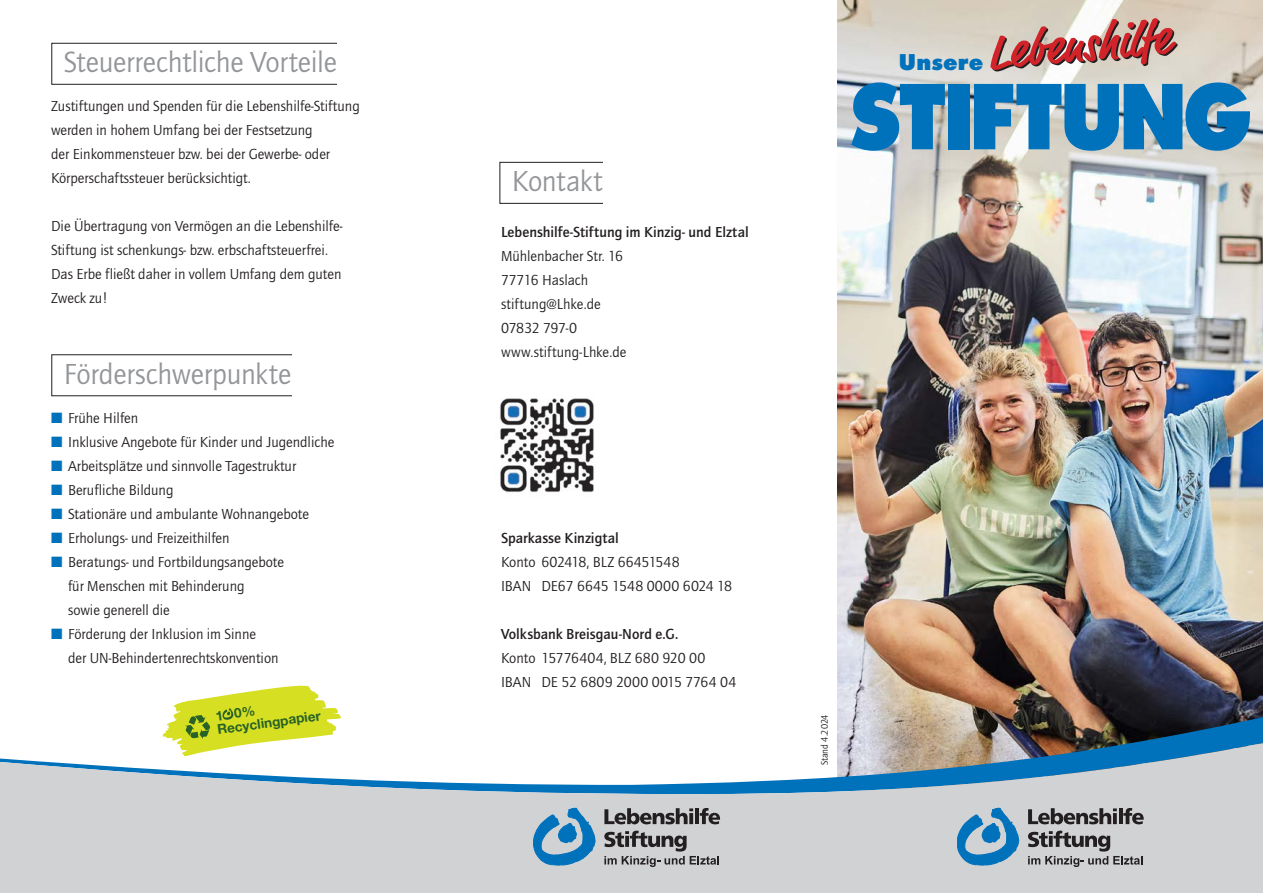
<style>
.page{position:relative;width:1263px;height:893px;background:#fff}
.page>*{position:absolute;margin:0;border:0;box-sizing:border-box;transform-origin:0 0}
.t1{font:800 97.95px "Futura PT";letter-spacing:-.04em;color:#0072bc;scale:.9 1}
.headline{font:30px "Quay Itc T";letter-spacing:-.01em;color:#939598}
.t2{font:800 23.85px "Futura PT";color:#0072bc}
.Grundschrift_Quay_10pt_20pt{font:15px/24px "Quay Itc T";color:#231f20}
.Grundschrift_Quay_10pt_20pt-2{font:700 15px "Quay Itc T";color:#231f20}
.Grundschrift_Quay_10pt_20pt-3{font:15px "Quay Itc T";letter-spacing:-.025em;color:#231f20}
.t3{font:700 13.5px/13.5px "Helvetica Neue LT Pro";color:#286227}
.Grundschrift_Quay_10pt_20pt-4{font:9.75px "Quay Itc T";color:#231f20}
.s1{color:#0072bc}
</style>
<div class="page">
<img style="left:838px;top:0;width:425px;height:714px">
<svg style="left:990px;top:18px;width:187px;height:54px;background:#c68e8a"></svg>
<img style="left:837px;top:714px;width:426px;height:27px">
<svg style="left:0;top:741px;width:1263px;height:152px;fill:#d1d2d4"></svg>
<svg style="left:957px;top:808px;width:62px;height:57px;background:#68a2c7"></svg>
<svg style="left:1028px;top:808px;width:89px;height:16px"></svg>
<hr style="left:1119px;top:808px;width:3px;height:16px;background:#231f20">
<svg style="left:1123px;top:808px;width:21px;height:16px"></svg>
<svg style="left:1028px;top:831px;width:115px;height:36px;background:#a2a1a3"></svg>
<svg style="left:533px;top:808px;width:62px;height:57px;background:#68a2c7"></svg>
<svg style="left:604px;top:808px;width:89px;height:16px"></svg>
<hr style="left:695px;top:808px;width:4px;height:16px;background:#231f20">
<svg style="left:700px;top:808px;width:20px;height:16px"></svg>
<svg style="left:604px;top:831px;width:115px;height:36px;background:#a2a1a3"></svg>
<div style="left:499px;top:162px;width:241px;height:42px;border:1px solid #231f20"></div>
<div style="left:603px;top:157px;width:144px;height:51px;background:#fff"></div>
<div style="left:51px;top:43px;width:298px;height:42px;border:1px solid #231f20"></div>
<div style="left:337px;top:38px;width:37px;height:51px;background:#fff"></div>
<div style="left:51px;top:354px;width:298px;height:42px;border:1px solid #231f20"></div>
<div style="left:292px;top:350px;width:82px;height:51px;background:#fff"></div>
<img style="left:500px;top:398px;width:94px;height:95px">
<svg style="left:162px;top:685px;width:179px;height:71px"></svg>
<p class="headline" style="left:64px;top:45px;width:275px">Steuerrechtliche Vorteile</p>
<p class="Grundschrift_Quay_10pt_20pt" style="left:51px;top:94px;width:310px">Zustiftungen und Spenden für die Lebenshilfe-Stiftung werden in hohem Umfang bei der Festsetzung<br>der Einkommensteuer bzw. bei der Gewerbe- oder Körperschaftssteuer berücksichtigt.</p>
<p class="Grundschrift_Quay_10pt_20pt" style="left:51px;top:214px;width:293px">Die Übertragung von Vermögen an die Lebenshilfe-<br>Stiftung ist schenkungs- bzw. erbschaftsteuerfrei.</p>
<p class="Grundschrift_Quay_10pt_20pt" style="left:51px;top:262px;width:292px">Das Erbe fließt daher in vollem Umfang dem guten<br>Zweck zu!</p>
<p class="headline" style="left:64px;top:356px;width:229px">Förderschwerpunkte</p>
<p class="Grundschrift_Quay_10pt_20pt" style="left:51px;top:406px;width:89px"><span class="s1">■</span> Frühe Hilfen</p>
<p class="Grundschrift_Quay_10pt_20pt" style="left:51px;top:430px;width:285px"><span class="s1">■</span> Inklusive Angebote für Kinder und Jugendliche</p>
<p class="Grundschrift_Quay_10pt_20pt" style="left:51px;top:454px;width:247px"><span class="s1">■</span> Arbeitsplätze und sinnvolle Tagestruktur</p>
<p class="Grundschrift_Quay_10pt_20pt" style="left:51px;top:478px;width:124px"><span class="s1">■</span> Berufliche Bildung</p>
<p class="Grundschrift_Quay_10pt_20pt" style="left:51px;top:502px;width:259px"><span class="s1">■</span> Stationäre und ambulante Wohnangebote</p>
<p class="Grundschrift_Quay_10pt_20pt" style="left:51px;top:526px;width:180px"><span class="s1">■</span> Erholungs- und Freizeithilfen</p>
<p class="Grundschrift_Quay_10pt_20pt" style="left:68px;top:550px;width:218px;text-indent:-17px"><span class="s1">■</span> Beratungs- und Fortbildungsangebote für Menschen mit Behinderung<br>sowie generell die</p>
<p class="Grundschrift_Quay_10pt_20pt" style="left:68px;top:622px;width:212px;text-indent:-17px"><span class="s1">■</span> Förderung der Inklusion im Sinne<br>der UN-Behindertenrechtskonvention</p>
<p class="t3" style="left:215px;top:709px;width:105px;rotate:-8deg">1 0%<br>Recyclingpapier</p>
<p class="headline" style="left:512px;top:164px;width:92px">Kontakt</p>
<p class="Grundschrift_Quay_10pt_20pt-2" style="left:501px;top:224px;width:249px">Lebenshilfe-Stiftung im Kinzig- und Elztal</p>
<p class="Grundschrift_Quay_10pt_20pt" style="left:501px;top:244px;width:124px">Mühlenbacher Str. 16</p>
<p class="Grundschrift_Quay_10pt_20pt" style="left:501px;top:268px;width:89px">77716 Haslach</p>
<p class="Grundschrift_Quay_10pt_20pt" style="left:501px;top:292px;width:101px">stiftung@Lhke.de</p>
<p class="Grundschrift_Quay_10pt_20pt-3" style="left:501px;top:320px;width:78px">07832 797-0</p>
<p class="Grundschrift_Quay_10pt_20pt" style="left:501px;top:340px;width:127px">www.stiftung-Lhke.de</p>
<p class="Grundschrift_Quay_10pt_20pt-2" style="left:501px;top:529px;width:119px">Sparkasse Kinzigtal</p>
<p class="Grundschrift_Quay_10pt_20pt" style="left:501px;top:550px;width:180px">Konto 602418, BLZ 66451548</p>
<p class="Grundschrift_Quay_10pt_20pt" style="left:501px;top:574px;width:233px">IBAN DE67 6645 1548 0000 6024 18</p>
<p class="Grundschrift_Quay_10pt_20pt-2" style="left:501px;top:625px;width:179px">Volksbank Breisgau-Nord e.G.</p>
<p class="Grundschrift_Quay_10pt_20pt" style="left:501px;top:646px;width:206px">Konto 15776404, BLZ 680 920 00</p>
<p class="Grundschrift_Quay_10pt_20pt" style="left:501px;top:670px;width:237px">IBAN DE 52 6809 2000 0015 7764 04</p>
<p class="t2" style="left:899px;top:47px;width:86px">Unsere</p>
<p class="t1" style="left:848px;top:54px;width:452px">STIFTUNG</p>
<p class="Grundschrift_Quay_10pt_20pt-4" style="left:819px;top:765px;width:53px;rotate:-90deg">Stand 4.2024</p>
</div>
